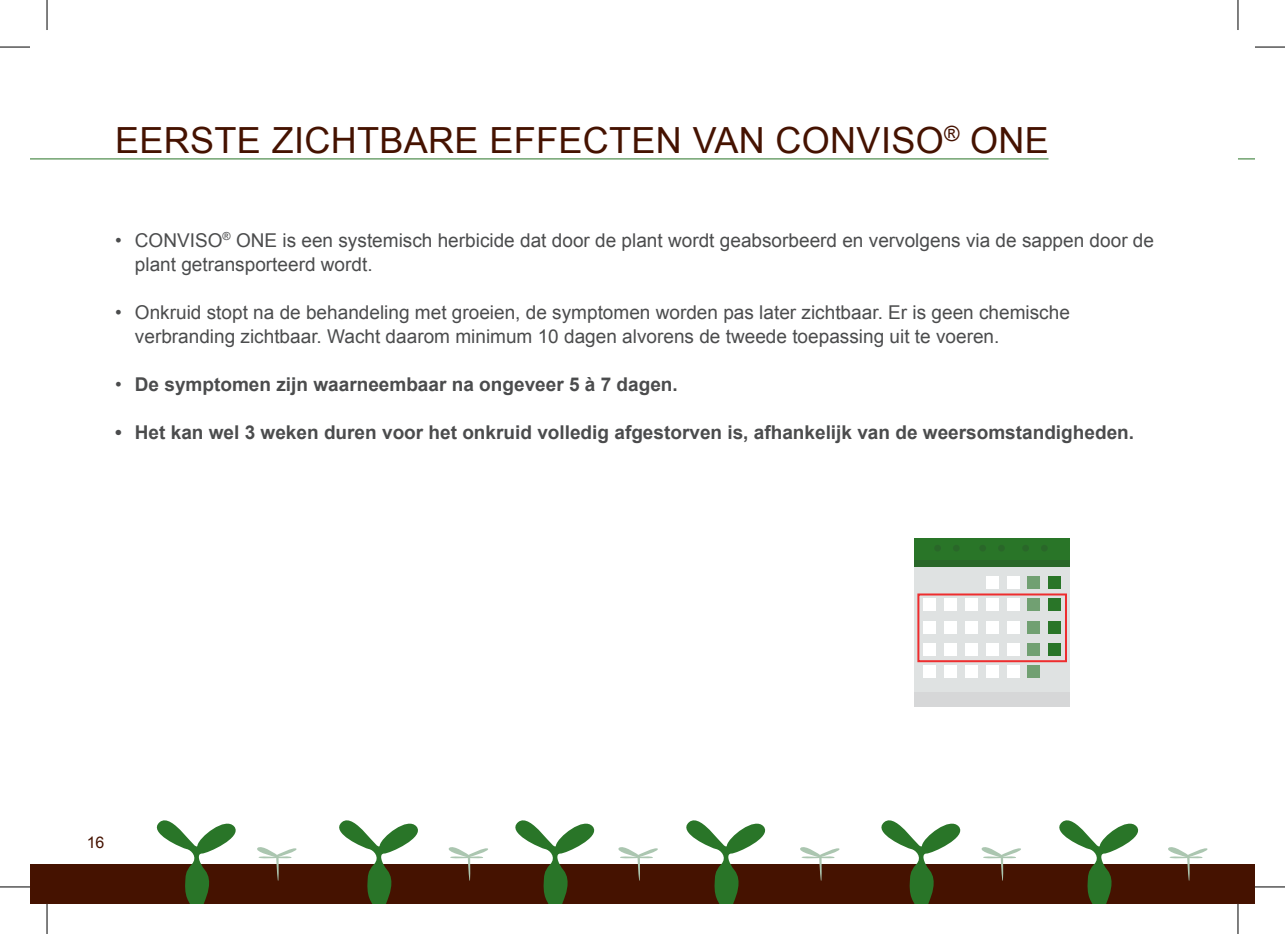
<style>
.page{position:relative;width:1285px;height:934px;background:#fff}
.page>*{position:absolute;margin:0;border:0;box-sizing:border-box;transform-origin:0 0}
.t1{font:36px "Arial";letter-spacing:.01em;color:#451200}
.t2{font:19px/24px "Arial";color:#4b4c4d}
.t3{font:700 19px "Arial";color:#4b4c4d}
.t4{font:16px "Arial";color:#451200}
.s1{font-weight:400}
</style>
<div class="page">
<div style="left:30px;top:864px;width:1225px;height:39px;background:#451200"></div>
<svg style="left:981px;top:847px;width:40px;height:33px"></svg>
<svg style="left:618px;top:847px;width:40px;height:33px"></svg>
<svg style="left:800px;top:847px;width:40px;height:33px"></svg>
<svg style="left:515px;top:820px;width:80px;height:83px"></svg>
<svg style="left:881px;top:820px;width:80px;height:83px"></svg>
<svg style="left:686px;top:820px;width:80px;height:83px"></svg>
<svg style="left:1059px;top:820px;width:80px;height:83px"></svg>
<svg style="left:1168px;top:847px;width:40px;height:33px"></svg>
<svg style="left:156px;top:820px;width:80px;height:83px"></svg>
<svg style="left:339px;top:820px;width:79px;height:83px"></svg>
<svg style="left:257px;top:847px;width:40px;height:33px"></svg>
<svg style="left:448px;top:847px;width:40px;height:33px"></svg>
<div style="left:914px;top:678px;width:155px;height:28px;background:#d6d7d8"></div>
<div style="left:914px;top:566px;width:155px;height:125px;background:#dfe2e2"></div>
<div style="left:914px;top:538px;width:155px;height:28px;background:#297528"></div>
<div style="left:923px;top:665px;width:12px;height:12px;background:#fff"></div>
<div style="left:944px;top:665px;width:12px;height:12px;background:#fff"></div>
<div style="left:965px;top:665px;width:12px;height:12px;background:#fff"></div>
<div style="left:986px;top:665px;width:12px;height:12px;background:#fff"></div>
<div style="left:1007px;top:665px;width:12px;height:12px;background:#fff"></div>
<div style="left:1027px;top:665px;width:13px;height:12px;background:#71a072"></div>
<div style="left:1007px;top:576px;width:12px;height:12px;background:#fff"></div>
<div style="left:986px;top:576px;width:12px;height:12px;background:#fff"></div>
<div style="left:1027px;top:576px;width:13px;height:12px;background:#71a072"></div>
<div style="left:1048px;top:576px;width:13px;height:12px;background:#297528"></div>
<div style="left:923px;top:598px;width:12px;height:12px;background:#fff"></div>
<div style="left:944px;top:598px;width:12px;height:12px;background:#fff"></div>
<div style="left:965px;top:598px;width:12px;height:12px;background:#fff"></div>
<div style="left:986px;top:598px;width:12px;height:12px;background:#fff"></div>
<div style="left:1007px;top:598px;width:12px;height:12px;background:#fff"></div>
<div style="left:1027px;top:598px;width:13px;height:12px;background:#71a072"></div>
<div style="left:1048px;top:598px;width:13px;height:12px;background:#297528"></div>
<div style="left:923px;top:620px;width:12px;height:13px;background:#fff"></div>
<div style="left:944px;top:620px;width:12px;height:13px;background:#fff"></div>
<div style="left:965px;top:620px;width:12px;height:13px;background:#fff"></div>
<div style="left:986px;top:620px;width:12px;height:13px;background:#fff"></div>
<div style="left:1007px;top:620px;width:12px;height:13px;background:#fff"></div>
<div style="left:1027px;top:620px;width:13px;height:13px;background:#71a072"></div>
<div style="left:1048px;top:620px;width:13px;height:13px;background:#297528"></div>
<div style="left:923px;top:642px;width:12px;height:13px;background:#fff"></div>
<div style="left:944px;top:642px;width:12px;height:13px;background:#fff"></div>
<div style="left:965px;top:642px;width:12px;height:13px;background:#fff"></div>
<div style="left:986px;top:642px;width:12px;height:13px;background:#fff"></div>
<div style="left:1007px;top:642px;width:12px;height:13px;background:#fff"></div>
<div style="left:1027px;top:642px;width:13px;height:13px;background:#71a072"></div>
<div style="left:1048px;top:642px;width:13px;height:13px;background:#297528"></div>
<div style="left:934px;top:544px;width:7px;height:7px;background:#296729;border-radius:50%"></div>
<div style="left:953px;top:544px;width:6px;height:7px;background:#296729;border-radius:50%"></div>
<div style="left:1022px;top:544px;width:7px;height:7px;background:#296729;border-radius:50%"></div>
<div style="left:1041px;top:544px;width:6px;height:7px;background:#296729;border-radius:50%"></div>
<div style="left:979px;top:544px;width:7px;height:7px;background:#296729;border-radius:50%"></div>
<div style="left:998px;top:544px;width:7px;height:7px;background:#296729;border-radius:50%"></div>
<div style="left:914px;top:560px;width:155px;height:6px;background:#296729"></div>
<div style="left:917px;top:593px;width:150px;height:69px;border:2px solid #ee2d2e"></div>
<hr style="left:30px;top:158px;width:1018px;height:1px;background:#297528">
<svg style="left:1238px;top:158px;width:17px;height:1px"></svg>
<hr style="left:0;top:47px;width:30px;height:1px;background:#000">
<hr style="left:1255px;top:47px;width:30px;height:1px;background:#000">
<hr style="left:0;top:886px;width:30px;height:1px;background:#000">
<hr style="left:1255px;top:886px;width:30px;height:1px;background:#000">
<hr style="left:47px;top:0;width:1px;height:30px;background:#000">
<hr style="left:47px;top:903px;width:1px;height:30px;background:#000">
<hr style="left:1237px;top:0;width:1px;height:30px;background:#000">
<hr style="left:1237px;top:903px;width:1px;height:30px;background:#000">
<h1 class="t1" style="left:115px;top:116px;width:935px">EERSTE ZICHTBARE EFFECTEN VAN CONVISO<sup>®</sup> ONE</h1>
<p class="t2" style="left:135px;top:228px;width:1020px;text-indent:-20px">• CONVISO<sup>®</sup> ONE is een systemisch herbicide dat door de plant wordt geabsorbeerd en vervolgens via de sappen door de plant getransporteerd wordt.</p>
<p class="t2" style="left:135px;top:300px;width:936px;text-indent:-20px">• Onkruid stopt na de behandeling met groeien, de symptomen worden pas later zichtbaar. Er is geen chemische verbranding zichtbaar. Wacht daarom minimum 10 dagen alvorens de tweede toepassing uit te voeren.</p>
<p class="t3" style="left:115px;top:371px;width:564px"><span class="s1">•</span> De symptomen zijn waarneembaar na ongeveer 5 à 7 dagen.</p>
<p class="t3" style="left:115px;top:419px;width:1020px">• Het kan wel 3 weken duren voor het onkruid volledig afgestorven is, afhankelijk van de weersomstandigheden.</p>
<p class="t4" style="left:87px;top:831px;width:19px">16</p>
</div>
